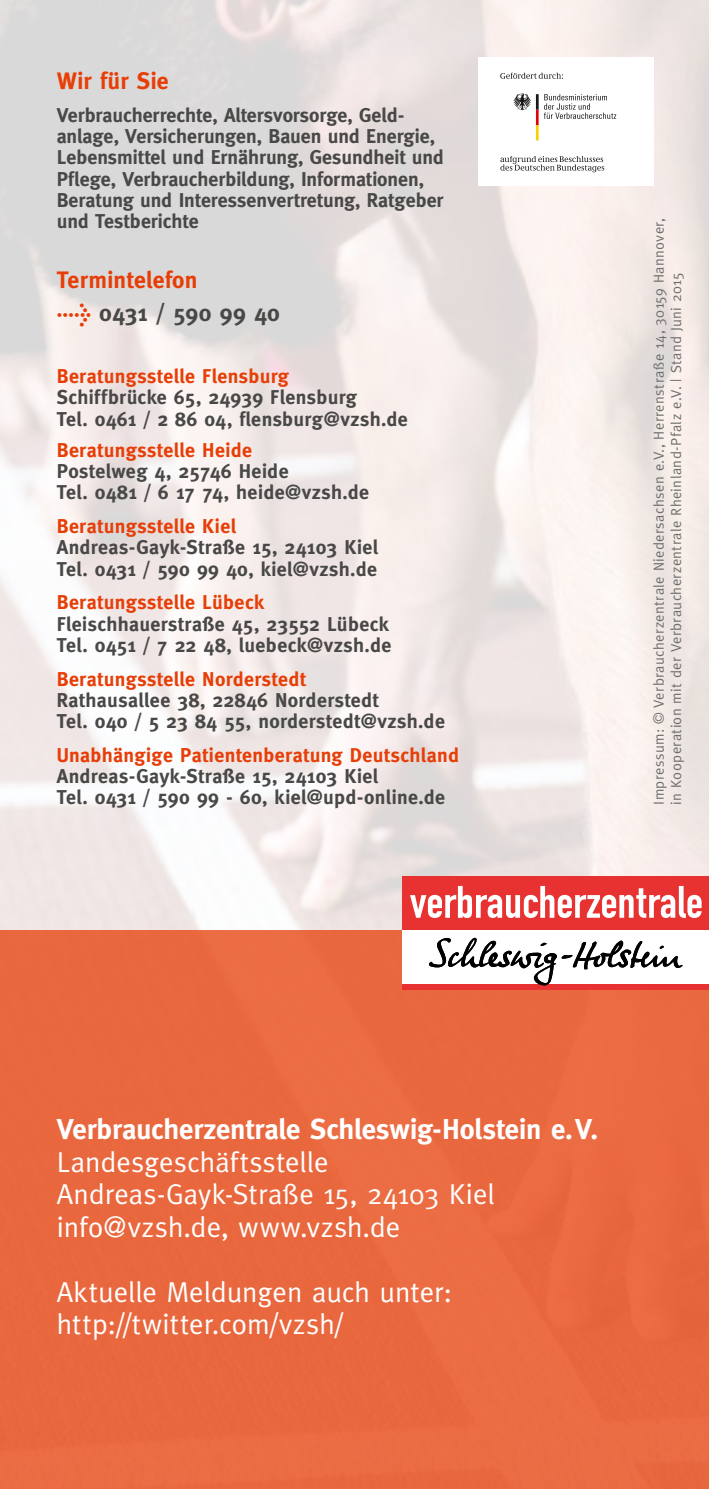
<style>
.page{position:relative;width:709px;height:1489px;background:#fff}
.page>*{position:absolute;margin:0;border:0;box-sizing:border-box;transform-origin:0 0}
.t1{font:28.75px/32.5px "Meta";letter-spacing:.005em;color:#fff}
.t2{font:700 28.75px "Meta";letter-spacing:-.005em;color:#fff}
.t3{font:700 23.75px/32.5px "Meta";letter-spacing:.01em;color:#e73e07}
.t4{font:700 20px/21.2px "Meta";letter-spacing:.01em;color:#484847}
.t5{font:700 20px "Meta";letter-spacing:.02em;color:#e73e07}
.t6{font:14.5px/17.5px "Meta";letter-spacing:.03em;color:#6e6e6e}
.s1{font-family:"Meta Normal Italic Expert";font-weight:400;font-size:40px}
.s2{color:#484847}
</style>
<div class="page">
<div style="left:0;top:930px;width:709px;height:558px;background:#e9683e"></div>
<svg style="left:500px;top:73px;width:63px;height:6px"></svg>
<svg style="left:500px;top:156px;width:104px;height:16px"></svg>
<svg style="left:513px;top:93px;width:25px;height:47px"></svg>
<svg style="left:544px;top:94px;width:72px;height:25px"></svg>
<div style="left:402px;top:876px;width:307px;height:54px;background:#e73231"></div>
<div style="left:402px;top:930px;width:307px;height:54px;background:#fff"></div>
<div style="left:402px;top:984px;width:307px;height:5px;background:#e73231"></div>
<svg style="left:410px;top:886px;width:291px;height:32px"></svg>
<svg style="left:429px;top:937px;width:253px;height:48px"></svg>
<p class="t3" style="left:57px;top:65px;width:114px">Wir für Sie</p>
<p class="t4" style="left:57px;top:104px;width:389px">Verbraucherrechte, Altersvorsorge, Geld&shy;anlage, Versicherungen, Bauen und Energie, Lebensmittel und Ernährung, Gesundheit und Pflege, Verbraucherbildung, Informationen, Beratung und Interessenvertretung, Ratgeber und Testberichte</p>
<p class="t3" style="left:57px;top:263px;width:225px">Termintelefon<br><span class="s1">t</span> <span class="s2">0431 / 590 99 40</span></p>
<p class="t5" style="left:57px;top:364px;width:234px">Beratungsstelle Flensburg</p>
<p class="t4" style="left:57px;top:387px;width:353px">Schiffbrücke 65, 24939 Flensburg<br>Tel. 0461 / 2 86 04, flensburg@vzsh.de</p>
<p class="t5" style="left:57px;top:438px;width:197px">Beratungsstelle Heide</p>
<p class="t4" style="left:57px;top:460px;width:314px">Postelweg 4, 25746 Heide<br>Tel. 0481 / 6 17 74, heide@vzsh.de</p>
<p class="t5" style="left:57px;top:514px;width:181px">Beratungsstelle Kiel</p>
<p class="t4" style="left:57px;top:536px;width:323px">Andreas-Gayk-Straße 15, 24103 Kiel<br>Tel. 0431 / 590 99 40, kiel@vzsh.de</p>
<p class="t5" style="left:57px;top:591px;width:209px">Beratungsstelle Lübeck</p>
<p class="t4" style="left:57px;top:613px;width:336px">Fleischhauerstraße 45, 23552 Lübeck<br>Tel. 0451 / 7 22 48, luebeck@vzsh.de</p>
<p class="t5" style="left:57px;top:667px;width:251px">Beratungsstelle Norderstedt</p>
<p class="t4" style="left:57px;top:689px;width:390px">Rathausallee 38, 22846 Norderstedt<br>Tel. 040 / 5 23 84 55, norderstedt@vzsh.de</p>
<p class="t5" style="left:57px;top:743px;width:404px">Unabhängige Patientenberatung Deutschland</p>
<p class="t4" style="left:57px;top:765px;width:390px">Andreas-Gayk-Straße 15, 24103 Kiel<br>Tel. 0431 / 590 99 - 60, kiel@upd-online.de</p>
<p class="t6" style="left:650px;top:804px;width:588px;rotate:-90deg">Impressum: © Verbraucherzentrale Niedersachsen e.V., Herrenstraße 14, 30159 Hannover, in Kooperation mit der Verbraucherzentrale Rheinland-Pfalz e.V. | Stand Juni 2015</p>
<h1 class="t2" style="left:57px;top:1112px;width:543px">Verbraucherzentrale Schleswig-Holstein e. V.</h1>
<h1 class="t1" style="left:57px;top:1144px;width:439px">Landesgeschäftsstelle<br>Andreas-Gayk-Straße 15, 24103 Kiel info@vzsh.de, www.vzsh.de</h1>
<h1 class="t1" style="left:57px;top:1274px;width:397px">Aktuelle Meldungen auch unter: http://twitter.com/vzsh/</h1>
</div>
